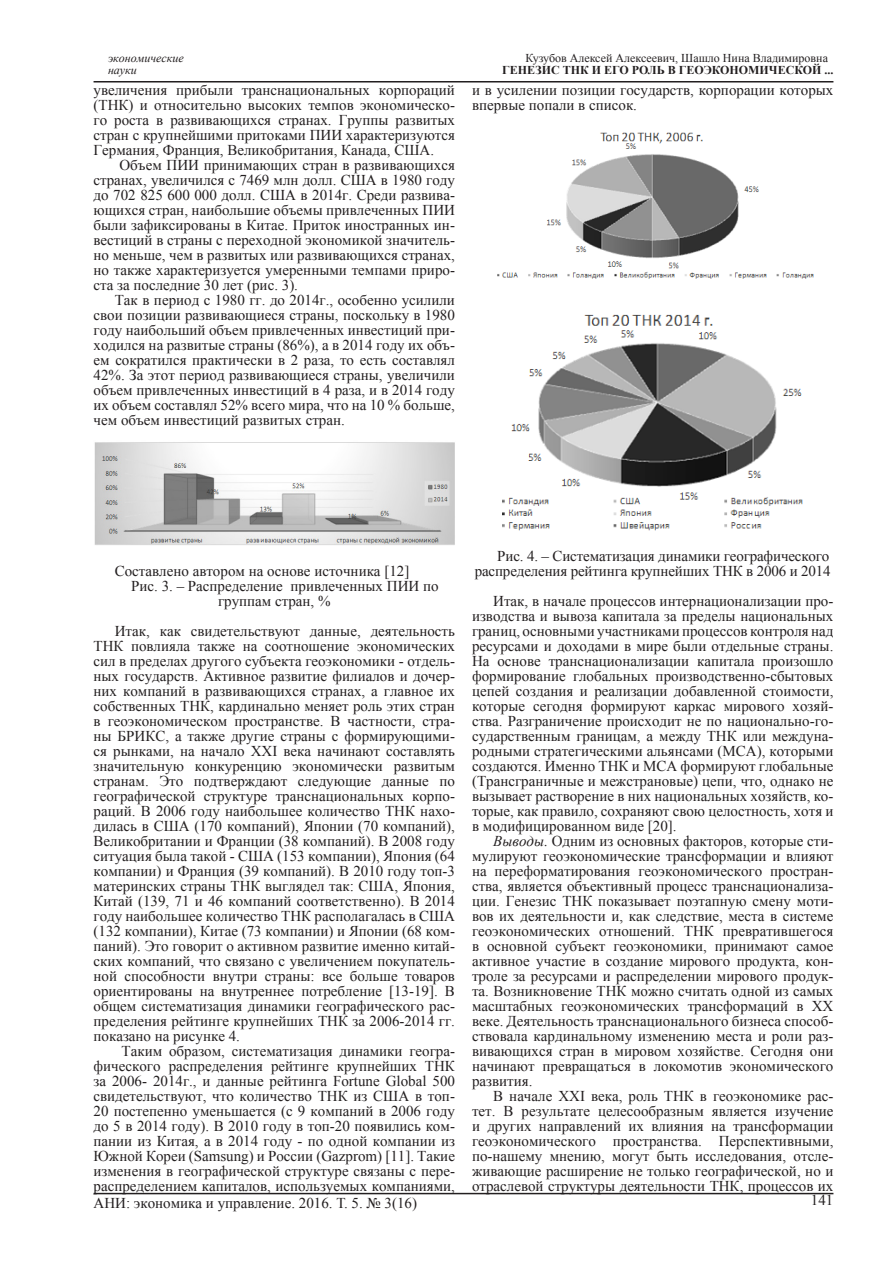
<style>
.page{position:relative;width:893px;height:1263px;background:#fff}
.page>*{position:absolute;margin:0;border:0;box-sizing:border-box;transform-origin:0 0}
._2013_ОСНОВНОЙ{font:15px/15px "Times New Roman";color:#231f20;text-align:justify}
.Справа_текст{font:12px "Times New Roman";color:#231f20}
.текст_ВВЕРХУ2{font:700 12px "Times New Roman";color:#231f20}
.t1{font:italic 12px/12px "Times New Roman";color:#231f20}
.s1{color:#fff}
.s2{font-style:italic}
</style>
<div class="page">
<hr style="left:94px;top:1193px;width:739px;height:1px;background:#231f20">
<hr style="left:94px;top:81px;width:739px;height:2px;background:#231f20">
<img style="left:94px;top:442px;width:361px;height:103px">
<img style="left:497px;top:132px;width:317px;height:147px">
<img style="left:502px;top:314px;width:301px;height:217px">
<p class="t1" style="left:108px;top:52px;width:77px">экономические науки</p>
<p class="_2013_ОСНОВНОЙ" style="left:94px;top:83px;width:363px">увеличения прибыли транснациональных корпораций (ТНК) и относительно высоких темпов экономическо&shy;го роста в развивающихся странах. Группы развитых стран с крупнейшими притоками ПИИ характеризуются Германия, Франция, Великобритания, Канада, США.</p>
<p class="_2013_ОСНОВНОЙ" style="left:94px;top:158px;width:363px;text-indent:26px">Объем ПИИ принимающих стран в развивающихся странах, увеличился с 7469 млн долл. США в 1980 году до 702 825 600 000 долл. США в 2014г. Среди развива&shy;ющихся стран, наибольшие объемы привлеченных ПИИ были зафиксированы в Китае. Приток иностранных ин&shy;вестиций в страны с переходной экономикой значитель&shy;но меньше, чем в развитых или развивающихся странах, но также характеризуется умеренными темпами приро&shy;ста за последние 30 лет (рис. 3).</p>
<p class="_2013_ОСНОВНОЙ" style="left:94px;top:293px;width:363px;text-indent:21px">Так в период с 1980 гг. до 2014г., особенно усилили свои позиции развивающиеся страны, поскольку в 1980 году наибольший объем привлеченных инвестиций при&shy;ходился на развитые страны (86%), а в 2014 году их объ&shy;ем сократился практически в 2 раза, то есть составлял 42%. За этот период развивающиеся страны, увеличили объем привлеченных инвестиций в 4 раза, и в 2014 году их объем составлял 52% всего мира, что на 10 % больше, чем объем инвестиций развитых стран.</p>
<p class="Справа_текст" style="left:526px;top:50px;width:309px">Кузубов Алексей Алексеевич, Шашло Нина Владимировна <span class="s1">|</span></p>
<p class="текст_ВВЕРХУ2" style="left:502px;top:62px;width:333px">ГЕНЕЗИС ТНК И ЕГО РОЛЬ В ГЕОЭКОНОМИЧЕСКОЙ ...</p>
<p class="_2013_ОСНОВНОЙ" style="left:472px;top:83px;width:363px">и в усилении позиции государств, корпорации которых впервые попали в список.</p>
<p class="_2013_ОСНОВНОЙ" style="left:475px;top:548px;width:357px;text-align:right">Рис. 4. – Систематизация динамики географического распределения рейтинга крупнейших ТНК в 2006 и 2014</p>
<p class="_2013_ОСНОВНОЙ" style="left:472px;top:593px;width:363px;text-indent:21px">Итак, в начале процессов интернационализации про&shy;изводства и вывоза капитала за пределы национальных границ, основными участниками процессов контроля над ресурсами и доходами в мире были отдельные страны.<br>На основе транснационализации капитала произошло формирование глобальных производственно-сбытовых цепей создания и реализации добавленной стоимости, которые сегодня формируют каркас мирового хозяй&shy;ства. Разграничение происходит не по национально-го&shy;сударственным границам, а между ТНК или междуна&shy;родными стратегическими альянсами (МСА), которыми создаются. Именно ТНК и МСА формируют глобальные (Трансграничные и межстрановые) цепи, что, однако не вызывает растворение в них национальных хозяйств, ко&shy;торые, как правило, сохраняют свою целостность, хотя и в модифицированном виде [20].</p>
<p class="_2013_ОСНОВНОЙ" style="left:472px;top:833px;width:363px;text-indent:21px"><span class="s2">Выводы.</span> Одним из основных факторов, которые сти&shy;мулируют геоэкономические трансформации и влияют на переформатирования геоэкономического простран&shy;ства, является объективный процесс транснационализа&shy;ции. Генезис ТНК показывает поэтапную смену моти&shy;вов их деятельности и, как следствие, места в системе геоэкономических отношений. ТНК превратившегося в основной субъект геоэкономики, принимают самое активное участие в создание мирового продукта, кон&shy;троле за ресурсами и распределении мирового продук&shy;та. Возникновение ТНК можно считать одной из самых масштабных геоэкономических трансформаций в ХХ веке. Деятельность транснационального бизнеса способ&shy;ствовала кардинальному изменению места и роли раз&shy;вивающихся стран в мировом хозяйстве. Сегодня они начинают превращаться в локомотив экономического развития.</p>
<p class="_2013_ОСНОВНОЙ" style="left:472px;top:1088px;width:363px;text-indent:21px">В начале XXI века, роль ТНК в геоэкономике рас&shy;тет. В результате целесообразным является изучение и других направлений их влияния на трансформации геоэкономического пространства. Перспективными, по-нашему мнению, могут быть исследования, отсле&shy;живающие расширение не только географической, но и отраслевой структуры деятельности ТНК, процессов их</p>
<p class="_2013_ОСНОВНОЙ" style="left:115px;top:563px;width:296px">Составлено автором на основе источника [12]</p>
<p class="_2013_ОСНОВНОЙ" style="left:218px;top:578px;width:222px;text-indent:-87px">Рис. 3. – Распределение привлеченных ПИИ по группам стран, %</p>
<p class="_2013_ОСНОВНОЙ" style="left:94px;top:623px;width:363px;text-indent:21px">Итак, как свидетельствуют данные, деятельность ТНК повлияла также на соотношение экономических сил в пределах другого субъекта геоэкономики - отдель&shy;ных государств. Активное развитие филиалов и дочер&shy;них компаний в развивающихся странах, а главное их собственных ТНК, кардинально меняет роль этих стран в геоэкономическом пространстве. В частности, стра&shy;ны БРИКС, а также другие страны с формирующими&shy;ся рынками, на начало XXI века начинают составлять значительную конкуренцию экономически развитым странам. Это подтверждают следующие данные по географической структуре транснациональных корпо&shy;раций. В 2006 году наибольшее количество ТНК нахо&shy;дилась в США (170 компаний), Японии (70 компаний), Великобритании и Франции (38 компаний). В 2008 году ситуация была такой - США (153 компании), Япония (64 компании) и Франция (39 компаний). В 2010 году топ-3 материнских страны ТНК выглядел так: США, Япония, Китай (139, 71 и 46 компаний соответственно). В 2014 году наибольшее количество ТНК располагалась в США (132 компании), Китае (73 компании) и Японии (68 ком&shy;паний). Это говорит о активном развитие именно китай&shy;ских компаний, что связано с увеличением покупатель&shy;ной способности внутри страны: все больше товаров ориентированы на внутреннее потребление [13-19]. В общем систематизация динамики географического рас&shy;пределения рейтинге крупнейших ТНК за 2006-2014 гг. показано на рисунке 4.</p>
<p class="_2013_ОСНОВНОЙ" style="left:94px;top:1043px;width:363px;text-indent:28px">Таким образом, систематизация динамики геогра&shy;фического распределения рейтинге крупнейших ТНК за 2006- 2014г., и данные рейтинга Fortune Global 500 свидетельствуют, что количество ТНК из США в топ-20 постепенно уменьшается (с 9 компаний в 2006 году до 5 в 2014 году). В 2010 году в топ-20 появились ком&shy;пании из Китая, а в 2014 году - по одной компании из Южной Кореи (Samsung) и России (Gazprom) [11]. Такие изменения в географической структуре связаны с пере&shy;распределением капиталов, используемых компаниями,</p>
<p class="_2013_ОСНОВНОЙ" style="left:94px;top:1195px;width:325px">АНИ: экономика и управление. 2016. Т. 5. № 3(16)</p>
<p class="_2013_ОСНОВНОЙ" style="left:811px;top:1192px;width:24px">141</p>
</div>
